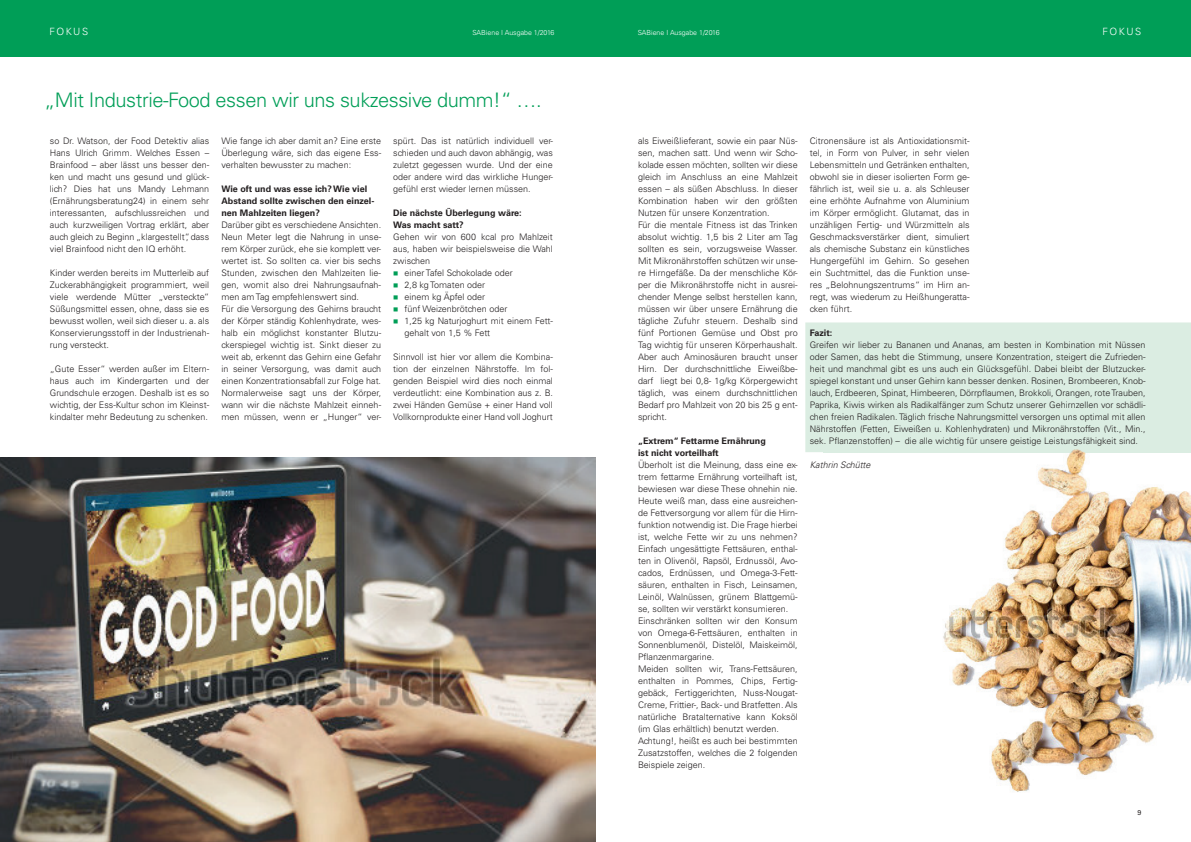
<style>
.page{position:relative;width:1191px;height:842px;background:#fff}
.page>*{position:absolute;margin:0;border:0;box-sizing:border-box;transform-origin:0 0}
.t1{font:300 20px "Univers";letter-spacing:-.02em;color:#009e57}
.t2{font:300 10px "Univers";letter-spacing:.15em;color:#fff}
.t3{font:300 9px/12px "Univers";color:#231f20;text-align:justify}
.t4{font:700 9px/12px "Univers";color:#231f20}
.t5{font:italic 300 9px "Univers";color:#231f20}
.t6{font:300 7px "Univers";color:#fff}
.t7{font:7px "Univers";color:#231f20}
.s1{color:#009e57}
</style>
<div class="page">
<div style="left:805px;top:322px;width:386px;height:130px;background:#dbede2"></div>
<div style="left:0;top:0;width:595px;height:57px;background:#009e57"></div>
<div style="left:595px;top:0;width:596px;height:57px;background:#009e57"></div>
<img style="left:823px;top:434px;width:368px;height:358px">
<img style="left:0;top:458px;width:595px;height:384px">
<p class="t2" style="left:49px;top:25px;width:40px">FOKUS</p>
<p class="t6" style="left:472px;top:28px;width:83px">SABiene I Ausgabe 1/2016</p>
<p class="t6" style="left:638px;top:28px;width:83px">SABiene I Ausgabe 1/2016</p>
<p class="t2" style="left:1102px;top:25px;width:40px">FOKUS</p>
<h1 class="t1" style="left:44px;top:88px;width:499px">„Mit Industrie-Food essen wir uns sukzessive dumm!“ ….</h1>
<p class="t3" style="left:50px;top:135px;width:161px">so Dr. Watson, der Food Detektiv alias Hans Ulrich Grimm. Welches Essen – Brainfood – aber lässt uns besser den&shy;ken und macht uns gesund und glück&shy;lich? Dies hat uns Mandy Lehmann (Ernährungsberatung24) in einem sehr interessanten, aufschlussreichen und auch kurzweiligen Vortrag erklärt, aber auch gleich zu Beginn „klargestellt“, dass viel Brainfood nicht den IQ erhöht.</p>
<p class="t3" style="left:50px;top:267px;width:161px">Kinder werden bereits im Mutterleib auf Zuckerabhängigkeit programmiert, weil viele werdende Mütter „versteckte“ Süßungsmittel essen, ohne, dass sie es bewusst wollen, weil sich dieser u. a. als Konservierungsstoff in der Industrienah&shy;rung versteckt.</p>
<p class="t3" style="left:50px;top:363px;width:161px">„Gute Esser“ werden außer im Eltern&shy;haus auch im Kindergarten und der Grundschule erzogen. Deshalb ist es so wichtig, der Ess-Kultur schon im Kleinst&shy;kindalter mehr Bedeutung zu schenken.</p>
<p class="t3" style="left:221px;top:135px;width:161px">Wie fange ich aber damit an? Eine erste Überlegung wäre, sich das eigene Ess&shy;verhalten bewusster zu machen:</p>
<p class="t4" style="left:221px;top:183px;width:154px">Wie oft und was esse ich? Wie viel<br>Abstand sollte zwischen den einzel&shy;nen Mahlzeiten liegen?</p>
<p class="t3" style="left:221px;top:219px;width:161px;text-align:left">Darüber gibt es verschiedene Ansichten.<br>Neun Meter legt die Nahrung in unse&shy;rem Körper zurück, ehe sie komplett ver&shy;wertet ist. So sollten ca. vier bis sechs Stunden, zwischen den Mahlzeiten lie&shy;gen, womit also drei Nahrungsaufnah&shy;men am Tag empfehlenswert sind.<br>Für die Versorgung des Gehirns braucht der Körper ständig Kohlenhydrate, wes&shy;halb ein möglichst konstanter Blutzu&shy;ckerspiegel wichtig ist. Sinkt dieser zu weit ab, erkennt das Gehirn eine Gefahr in seiner Versorgung, was damit auch einen Konzentrationsabfall zur Folge hat.<br>Normalerweise sagt uns der Körper, wann wir die nächste Mahlzeit einneh&shy;men müssen, wenn er „Hunger“ ver-</p>
<p class="t3" style="left:393px;top:135px;width:161px">spürt. Das ist natürlich individuell ver&shy;schieden und auch davon abhängig, was zuletzt gegessen wurde. Und der eine oder andere wird das wirkliche Hunger&shy;gefühl erst wieder lernen müssen.</p>
<p class="t4" style="left:393px;top:207px;width:130px">Die nächste Überlegung wäre:<br>Was macht satt?</p>
<p class="t3" style="left:393px;top:231px;width:161px">Gehen wir von 600 kcal pro Mahlzeit aus, haben wir beispielsweise die Wahl zwischen</p>
<p class="t3" style="left:393px;top:267px;width:121px"><span class="s1">■</span> einer Tafel Schokolade oder</p>
<p class="t3" style="left:393px;top:279px;width:94px"><span class="s1">■</span> 2,8 kg Tomaten oder</p>
<p class="t3" style="left:393px;top:291px;width:93px"><span class="s1">■</span> einem kg Äpfel oder</p>
<p class="t3" style="left:393px;top:303px;width:116px"><span class="s1">■</span> fünf Weizenbrötchen oder</p>
<p class="t3" style="left:404px;top:315px;width:150px;text-indent:-11px"><span class="s1">■</span> 1,25 kg Naturjoghurt mit einem Fett&shy;gehalt von 1,5 % Fett</p>
<p class="t3" style="left:393px;top:351px;width:161px">Sinnvoll ist hier vor allem die Kombina&shy;tion der einzelnen Nährstoffe. Im fol&shy;genden Beispiel wird dies noch einmal verdeutlicht: eine Kombination aus z. B. zwei Händen Gemüse + einer Hand voll Vollkornprodukte einer Hand voll Joghurt</p>
<p class="t3" style="left:638px;top:135px;width:161px;text-align:left">als Eiweißlieferant, sowie ein paar Nüs&shy;sen, machen satt. Und wenn wir Scho&shy;kolade essen möchten, sollten wir diese gleich im Anschluss an eine Mahlzeit essen – als süßen Abschluss. In dieser Kombination haben wir den größten Nutzen für unsere Konzentration.<br>Für die mentale Fitness ist das Trinken absolut wichtig. 1,5 bis 2 Liter am Tag sollten es sein, vorzugsweise Wasser.<br>Mit Mikronährstoffen schützen wir unse&shy;re Hirngefäße. Da der menschliche Kör&shy;per die Mikronährstoffe nicht in ausrei&shy;chender Menge selbst herstellen kann, müssen wir über unsere Ernährung die tägliche Zufuhr steuern. Deshalb sind fünf Portionen Gemüse und Obst pro Tag wichtig für unseren Körperhaushalt.<br>Aber auch Aminosäuren braucht unser Hirn. Der durchschnittliche Eiweißbe&shy;darf liegt bei 0,8- 1g/kg Körpergewicht täglich, was einem durchschnittlichen Bedarf pro Mahlzeit von 20 bis 25 g ent&shy;spricht.</p>
<p class="t4" style="left:638px;top:435px;width:129px">„Extrem“ Fettarme Ernährung ist nicht vorteilhaft</p>
<p class="t3" style="left:638px;top:459px;width:161px;text-align:left">Überholt ist die Meinung, dass eine ex&shy;trem fettarme Ernährung vorteilhaft ist, bewiesen war diese These ohnehin nie.<br>Heute weiß man, dass eine ausreichen&shy;de Fettversorgung vor allem für die Hirn&shy;funktion notwendig ist. Die Frage hierbei ist, welche Fette wir zu uns nehmen?<br>Einfach ungesättigte Fettsäuren, enthal&shy;ten in Olivenöl, Rapsöl, Erdnussöl, Avo&shy;cados, Erdnüssen, und Omega-3-Fett&shy;säuren, enthalten in Fisch, Leinsamen, Leinöl, Walnüssen, grünem Blattgemü&shy;se, sollten wir verstärkt konsumieren.<br>Einschränken sollten wir den Konsum von Omega-6-Fettsäuren, enthalten in Sonnenblumenöl, Distelöl, Maiskeimöl, Pflanzenmargarine.<br>Meiden sollten wir, Trans-Fettsäuren, enthalten in Pommes, Chips, Fertig&shy;gebäck, Fertiggerichten, Nuss-Nougat-Creme, Frittier-, Back- und Bratfetten. Als natürliche Bratalternative kann Koksöl (im Glas erhältlich) benutzt werden.<br>Achtung!, heißt es auch bei bestimmten Zusatzstoffen, welches die 2 folgenden Beispiele zeigen.</p>
<p class="t3" style="left:810px;top:135px;width:161px">Citronensäure ist als Antioxidationsmit&shy;tel, in Form von Pulver, in sehr vielen Lebensmitteln und Getränken enthalten, obwohl sie in dieser isolierten Form ge&shy;fährlich ist, weil sie u. a. als Schleuser eine erhöhte Aufnahme von Aluminium im Körper ermöglicht. Glutamat, das in unzähligen Fertig- und Würzmitteln als Geschmacksverstärker dient, simuliert als chemische Substanz ein künstliches Hungergefühl im Gehirn. So gesehen ein Suchtmittel, das die Funktion unse&shy;res „Belohnungszentrums“ im Hirn an&shy;regt, was wiederum zu Heißhungeratta&shy;cken führt.</p>
<p class="t4" style="left:810px;top:327px;width:24px">Fazit:</p>
<p class="t3" style="left:810px;top:339px;width:337px">Greifen wir lieber zu Bananen und Ananas, am besten in Kombination mit Nüssen oder Samen, das hebt die Stimmung, unsere Konzentration, steigert die Zufrieden&shy;heit und manchmal gibt es uns auch ein Glücksgefühl. Dabei bleibt der Blutzucker&shy;spiegel konstant und unser Gehirn kann besser denken. Rosinen, Brombeeren, Knob&shy;lauch, Erdbeeren, Spinat, Himbeeren, Dörrpflaumen, Brokkoli, Orangen, rote Trauben, Paprika, Kiwis wirken als Radikalfänger zum Schutz unserer Gehirnzellen vor schädli&shy;chen freien Radikalen. Täglich frische Nahrungsmittel versorgen uns optimal mit allen Nährstoffen (Fetten, Eiweißen u. Kohlenhydraten) und Mikronährstoffen (Vit., Min., sek. Pflanzenstoffen) – die alle wichtig für unsere geistige Leistungsfähigkeit sind.</p>
<p class="t5" style="left:810px;top:459px;width:62px">Kathrin Schütte</p>
<p class="t7" style="left:1137px;top:808px;width:5px">9</p>
</div>
